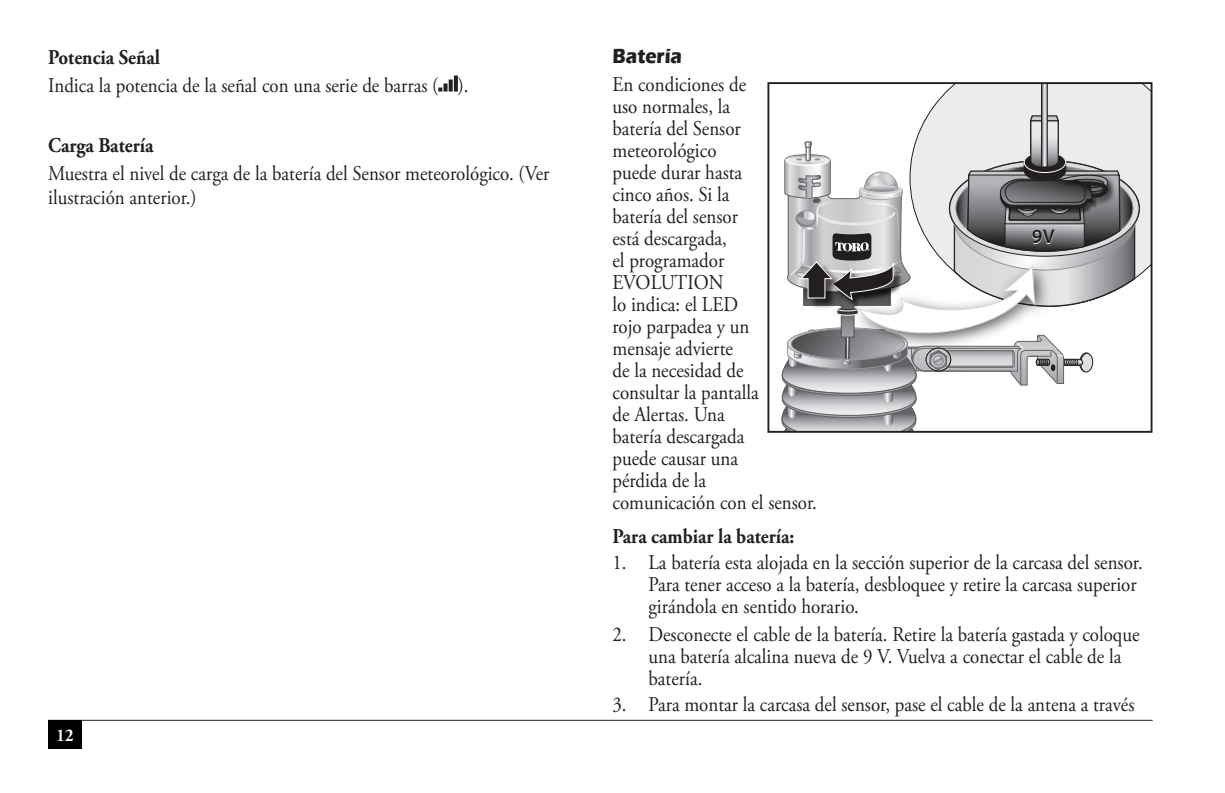
<style>
.page{position:relative;width:1225px;height:793px;background:#fff}
.page>*{position:absolute;margin:0;border:0;box-sizing:border-box;transform-origin:0 0}
.t1{font:21px/22px "Adobe Garamond Pro";color:#231f20;scale:.9 1}
.t2{font:700 21px "Adobe Garamond Pro";color:#231f20;scale:.9 1}
.Section_Header{font:700 21px "Eras ITC";color:#231f20;scale:.9 1}
.t3{font:600 20px "Myriad Pro";color:#fff}
.t4{font:700 18px "Adobe Garamond Pro";color:#fff;scale:.9 1}
</style>
<div class="page">
<hr style="left:48px;top:719px;width:1104px;height:1px;background:#231f20">
<div style="left:48px;top:719px;width:34px;height:29px;background:#000"></div>
<svg style="left:449px;top:79px;width:4px;height:12px"></svg>
<svg style="left:438px;top:83px;width:9px;height:8px"></svg>
<svg style="left:454px;top:75px;width:4px;height:16px"></svg>
<svg style="left:1136px;top:85px;width:13px;height:193px;background:#e7e7e9"></svg>
<svg style="left:781px;top:85px;width:355px;height:345px"></svg>
<div style="left:767px;top:82px;width:385px;height:351px;border:2px solid #231f20"></div>
<p class="t2" style="left:48px;top:45px;width:126px">Potencia Señal</p>
<p class="t1" style="left:48px;top:75px;width:468px">Indica la potencia de la señal con una serie de barras ( ).</p>
<p class="t2" style="left:48px;top:133px;width:118px">Carga Batería</p>
<p class="t1" style="left:48px;top:162px;width:558px;line-height:24px">Muestra el nivel de carga de la batería del Sensor meteorológico. (Ver ilustración anterior.)</p>
<p class="t4" style="left:57px;top:724px;width:20px">12</p>
<p class="Section_Header" style="left:612px;top:44px;width:79px">Batería</p>
<p class="t1" style="left:612px;top:74px;width:229px">En condiciones de<br>uso normales, la<br>batería del Sensor meteorológico<br>puede durar hasta<br>cinco años. Si la<br>batería del sensor<br>está descargada,<br>el programador<br>EVOLUTION<br>lo indica: el LED<br>rojo parpadea y un<br>mensaje advierte<br>de la necesidad de<br>consultar la pantalla<br>de Alertas. Una<br>batería descargada<br>puede causar una<br>pérdida de la<br>comunicación con el sensor.</p>
<p class="t2" style="left:612px;top:524px;width:204px">Para cambiar la batería:</p>
<p class="t1" style="left:648px;top:552px;width:550px;text-indent:-36px">1. La batería esta alojada en la sección superior de la carcasa del sensor.<br>Para tener acceso a la batería, desbloquee y retire la carcasa superior girándola en sentido horario.</p>
<p class="t1" style="left:648px;top:624px;width:547px;text-indent:-36px">2. Desconecte el cable de la batería. Retire la batería gastada y coloque una batería alcalina nueva de 9 V. Vuelva a conectar el cable de la batería.</p>
<p class="t1" style="left:612px;top:694px;width:581px">3. Para montar la carcasa del sensor, pase el cable de la antena a través</p>
<p class="t3" style="left:1032px;top:224px;width:24px">9V</p>
</div>
